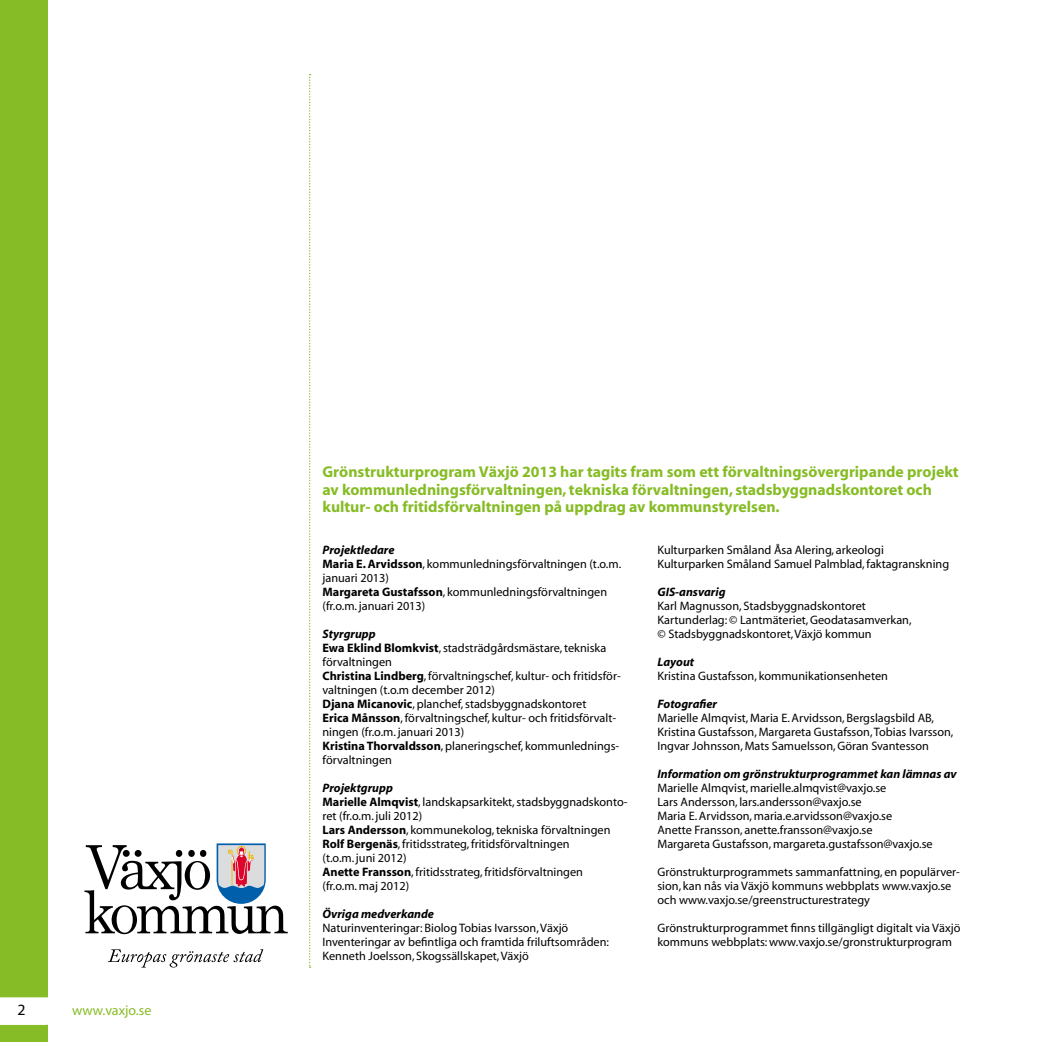
<style>
.page{position:relative;width:1042px;height:1042px;background:#fff}
.page>*{position:absolute;margin:0;border:0;box-sizing:border-box;transform-origin:0 0}
.t1{font:700 15.75px/17.5px "Myriad";color:#86bc25}
.t2{font:15.75px "Myriad";color:#000}
.t3{font:14px "Myriad";color:#86bc25}
.t4{font:12.25px/14px "Myriad";color:#000}
.t5{font:italic 700 12.25px "Myriad";color:#000}
.s1{font-weight:700;font-style:italic}
.s2{font-weight:700}
</style>
<div class="page">
<div style="left:0;top:0;width:47px;height:1042px;background:#86bc25"></div>
<svg style="left:0;top:997px;width:48px;height:28px"></svg>
<svg style="left:108px;top:949px;width:155px;height:18px"></svg>
<svg style="left:84px;top:843px;width:204px;height:91px"></svg>
<svg style="left:309px;top:74px;width:2px;height:894px"></svg>
<p class="t2" style="left:18px;top:1002px;width:10px">2</p>
<p class="t3" style="left:72px;top:1003px;width:81px">www.vaxjo.se</p>
<p class="t1" style="left:322px;top:464px;width:638px">Grönstrukturprogram Växjö 2013 har tagits fram som ett förvaltningsövergripande projekt av kommunledningsförvaltningen, tekniska förvaltningen, stadsbyggnadskontoret och kultur- och fritidsförvaltningen på uppdrag av kommunstyrelsen.</p>
<p class="t4" style="left:322px;top:543px;width:300px"><span class="s1">Projektledare<br></span><span class="s2">Maria E. Arvidsson</span>, kommunledningsförvaltningen (t.o.m. januari 2013)<br><span class="s2">Margareta Gustafsson</span>, kommunledningsförvaltningen (fr.o.m. januari 2013)</p>
<p class="t4" style="left:322px;top:627px;width:300px"><span class="s1">Styrgrupp<br></span><span class="s2">Ewa Eklind Blomkvist</span>, stadsträdgårdsmästare, tekniska förvaltningen<br><span class="s2">Christina Lindberg</span>, förvaltningschef, kultur- och fritidsför&shy;valtningen (t.o.m december 2012)<br><span class="s2">Djana Micanovic</span>, planchef, stadsbyggnadskontoret<br><span class="s2">Erica Månsson</span>, förvaltningschef, kultur- och fritidsförvalt&shy;ningen (fr.o.m. januari 2013)<br><span class="s2">Kristina Thorvaldsson</span>, planeringschef, kommunlednings&shy;förvaltningen</p>
<p class="t4" style="left:322px;top:781px;width:306px"><span class="s1">Projektgrupp<br></span><span class="s2">Marielle Almqvist</span>, landskapsarkitekt, stadsbyggnadskonto&shy;ret (fr.o.m. juli 2012)<br><span class="s2">Lars Andersson</span>, kommunekolog, tekniska förvaltningen <span class="s2">Rolf Bergenäs</span>, fritidsstrateg, fritidsförvaltningen<br>(t.o.m. juni 2012)<br><span class="s2">Anette Fransson</span>, fritidsstrateg, fritidsförvaltningen<br>(fr.o.m. maj 2012)</p>
<p class="t5" style="left:322px;top:907px;width:113px">Övriga medverkande</p>
<p class="t4" style="left:322px;top:921px;width:288px">Naturinventeringar: Biolog Tobias Ivarsson, Växjö<br>Inventeringar av befintliga och framtida friluftsområden:<br>Kenneth Joelsson, Skogssällskapet, Växjö</p>
<p class="t4" style="left:657px;top:543px;width:293px">Kulturparken Småland Åsa Alering, arkeologi<br>Kulturparken Småland Samuel Palmblad, faktagranskning</p>
<p class="t5" style="left:657px;top:585px;width:70px">GIS-ansvarig</p>
<p class="t4" style="left:657px;top:599px;width:256px">Karl Magnusson, Stadsbyggnadskontoret<br>Kartunderlag: © Lantmäteriet, Geodatasamverkan, © Stadsbyggnadskontoret, Växjö kommun</p>
<p class="t5" style="left:657px;top:655px;width:38px">Layout</p>
<p class="t4" style="left:657px;top:669px;width:232px">Kristina Gustafsson, kommunikationsenheten</p>
<p class="t5" style="left:657px;top:697px;width:61px">Fotografier</p>
<p class="t4" style="left:657px;top:711px;width:297px">Marielle Almqvist, Maria E. Arvidsson, Bergslagsbild AB,<br>Kristina Gustafsson, Margareta Gustafsson, Tobias Ivarsson,<br>Ingvar Johnsson, Mats Samuelsson, Göran Svantesson</p>
<p class="t5" style="left:657px;top:767px;width:301px">Information om grönstrukturprogrammet kan lämnas av</p>
<p class="t4" style="left:657px;top:781px;width:277px">Marielle Almqvist, marielle.almqvist@vaxjo.se<br>Lars Andersson, lars.andersson@vaxjo.se<br>Maria E. Arvidsson, maria.e.arvidsson@vaxjo.se<br>Anette Fransson, anette.fransson@vaxjo.se<br>Margareta Gustafsson, margareta.gustafsson@vaxjo.se</p>
<p class="t4" style="left:657px;top:865px;width:304px">Grönstrukturprogrammets sammanfattning, en populärver&shy;sion, kan nås via Växjö kommuns webbplats www.vaxjo.se och www.vaxjo.se/greenstructurestrategy</p>
<p class="t4" style="left:657px;top:921px;width:304px">Grönstrukturprogrammet finns tillgängligt digitalt via Växjö kommuns webbplats: www.vaxjo.se/gronstrukturprogram</p>
</div>
